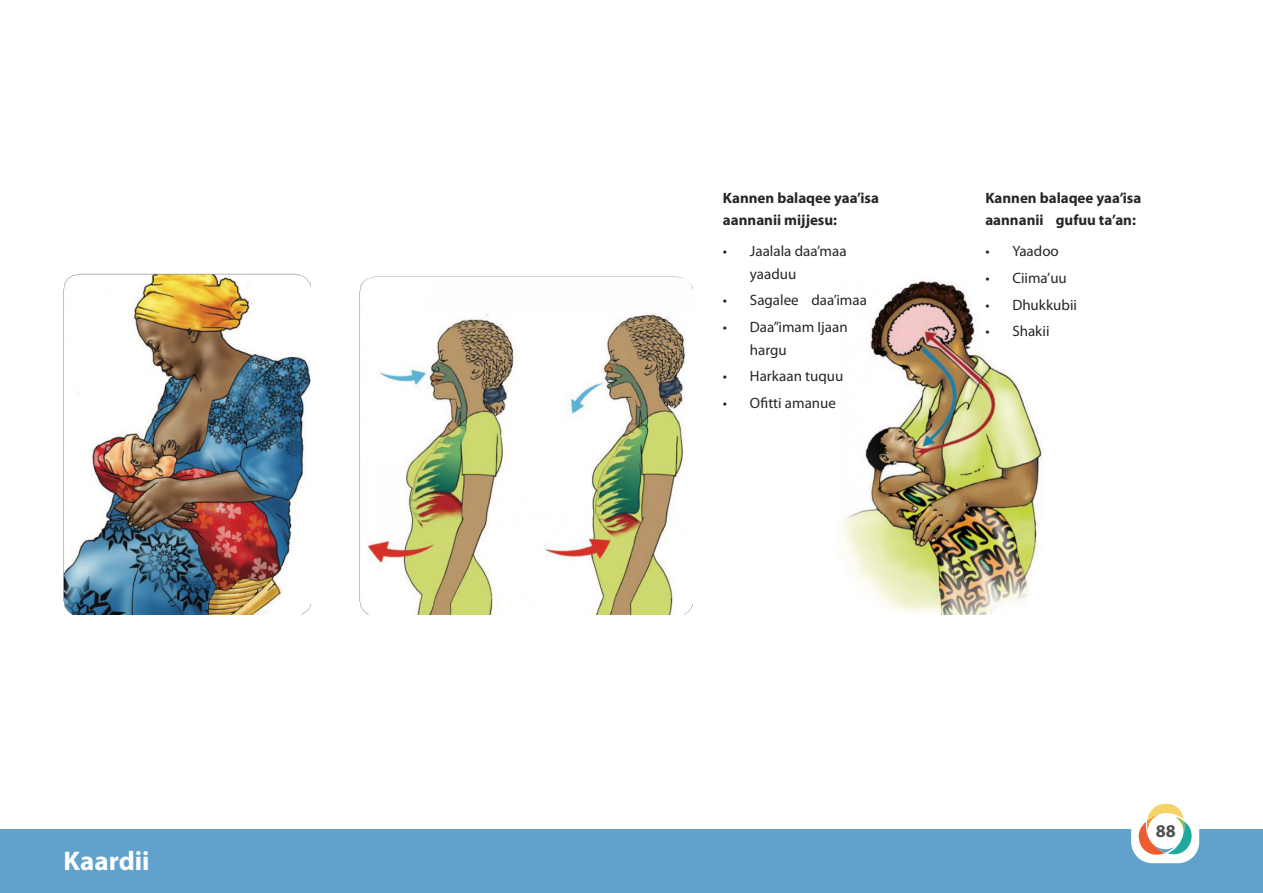
<style>
.page{position:relative;width:1263px;height:893px;background:#fff}
.page>*{position:absolute;margin:0;border:0;box-sizing:border-box;transform-origin:0 0}
.t1{font:700 27px "Myriad Pro";color:#fff}
.t2{font:700 18px "Myriad Pro";color:#4f5151}
.t3{font:15px/22.5px "Myriad Pro";color:#262626}
.Body{font:700 15px/22.5px "Myriad Pro";color:#262626}
</style>
<div class="page">
<div style="left:0;top:829px;width:1263px;height:64px;background:#60a2cc"></div>
<div style="left:1131px;top:795px;width:68px;height:68px;background:#fff;border-radius:21px"></div>
<svg style="left:1138px;top:803px;width:54px;height:52px"></svg>
<img style="left:843px;top:281px;width:200px;height:333px">
<img style="left:64px;top:274px;width:247px;height:340px">
<img style="left:359px;top:276px;width:333px;height:338px">
<h1 class="t1" style="left:64px;top:843px;width:88px">Kaardii</h1>
<p class="Body" style="left:723px;top:186px;width:158px">Kannen balaqee yaa’isa aannanii mijjesu:</p>
<p class="t3" style="left:750px;top:240px;width:98px;text-indent:-27px">• Jaalala daa’maa yaaduu</p>
<p class="t3" style="left:723px;top:289px;width:145px">• Sagalee daa’imaa</p>
<p class="t3" style="left:750px;top:316px;width:99px;text-indent:-27px">• Daa”imam Ijaan hargu</p>
<p class="t3" style="left:723px;top:365px;width:122px">• Harkaan tuquu</p>
<p class="t3" style="left:723px;top:392px;width:115px">• Ofitti amanue</p>
<p class="Body" style="left:985px;top:186px;width:158px">Kannen balaqee yaa’isa aannanii gufuu ta’an:</p>
<p class="t3" style="left:985px;top:240px;width:75px">• Yaadoo</p>
<p class="t3" style="left:985px;top:266px;width:83px">• Ciima’uu</p>
<p class="t3" style="left:985px;top:293px;width:93px">• Dhukkubii</p>
<p class="t3" style="left:985px;top:320px;width:66px">• Shakii</p>
<p class="t2" style="left:1156px;top:819px;width:21px">88</p>
</div>
